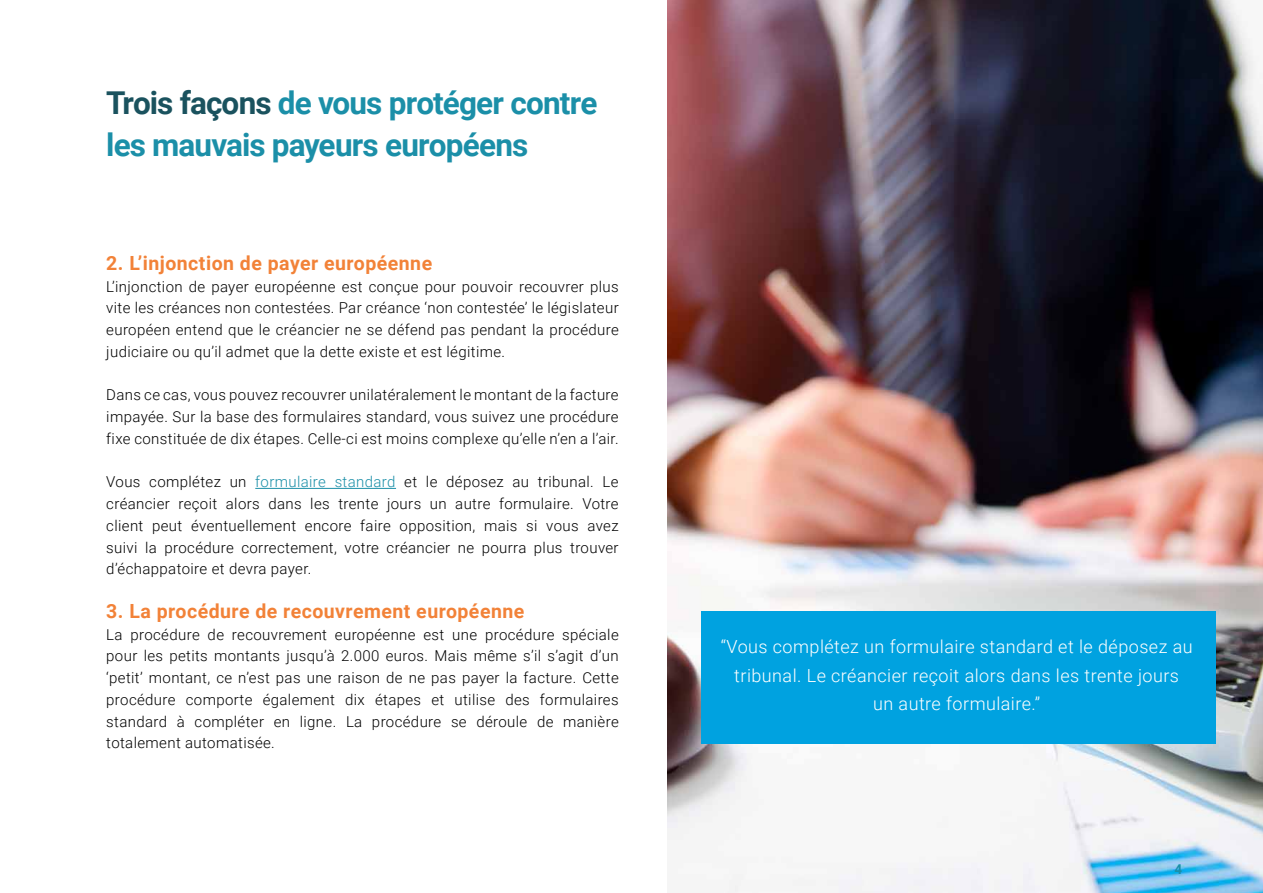
<style>
.page{position:relative;width:1263px;height:893px;background:#fff}
.page>*{position:absolute;margin:0;border:0;box-sizing:border-box;transform-origin:0 0}
.t1{font:700 31.5px/42px "Roboto";letter-spacing:-.025em;color:#1b8fa8}
.t2{font:700 19.5px "Roboto";letter-spacing:.025em;color:#f28238}
.t3{font:300 18px/28.5px "Roboto";letter-spacing:.025em;color:#fff;text-align:center}
.t4{font:300 15px/21.8px "Roboto";letter-spacing:.025em;color:#000;text-align:justify}
.t5{font:700 13.5px "Roboto";color:#1b8fa8}
.s1{color:#1a525e}
.s2{color:#1b8fa8}
</style>
<div class="page">
<hr style="left:255px;top:488px;width:141px;height:1px;background:#1b8fa8">
<img style="left:668px;top:0;width:595px;height:893px">
<div style="left:701px;top:611px;width:514px;height:132px;background:#00a2e0"></div>
<h1 class="t1" style="left:106px;top:80px;width:493px"><span class="s1">Trois façons</span> de vous protéger contre les mauvais payeurs européens</h1>
<h2 class="t2" style="left:106px;top:249px;width:327px">2. L’injonction de payer européenne</h2>
<p class="t4" style="left:106px;top:275px;width:514px">L’injonction de payer européenne est conçue pour pouvoir recouvrer plus vite les créances non contestées. Par créance ‘non contestée’ le législateur européen entend que le créancier ne se défend pas pendant la procédure judiciaire ou qu’il admet que la dette existe et est légitime.</p>
<p class="t4" style="left:106px;top:383px;width:514px">Dans ce cas, vous pouvez recouvrer unilatéralement le montant de la facture impayée. Sur la base des formulaires standard, vous suivez une procédure fixe constituée de dix étapes. Celle-ci est moins complexe qu’elle n’en a l’air.</p>
<p class="t4" style="left:106px;top:470px;width:514px">Vous complétez un <span class="s2">formulaire standard</span> et le déposez au tribunal. Le créancier reçoit alors dans les trente jours un autre formulaire. Votre client peut éventuellement encore faire opposition, mais si vous avez suivi la procédure correctement, votre créancier ne pourra plus trouver d’échappatoire et devra payer.</p>
<h2 class="t2" style="left:106px;top:597px;width:420px">3. La procédure de recouvrement européenne</h2>
<p class="t4" style="left:106px;top:623px;width:514px">La procédure de recouvrement européenne est une procédure spéciale pour les petits montants jusqu’à 2.000 euros. Mais même s’il s’agit d’un ‘petit’ montant, ce n’est pas une raison de ne pas payer la facture. Cette procédure comporte également dix étapes et utilise des formulaires standard à compléter en ligne. La procédure se déroule de manière totalement automatisée.</p>
<p class="t3" style="left:721px;top:632px;width:473px">“Vous complétez un formulaire standard et le déposez au tribunal. Le créancier reçoit alors dans les trente jours<br>un autre formulaire.”</p>
<p class="t5" style="left:1174px;top:859px;width:9px">4</p>
</div>
